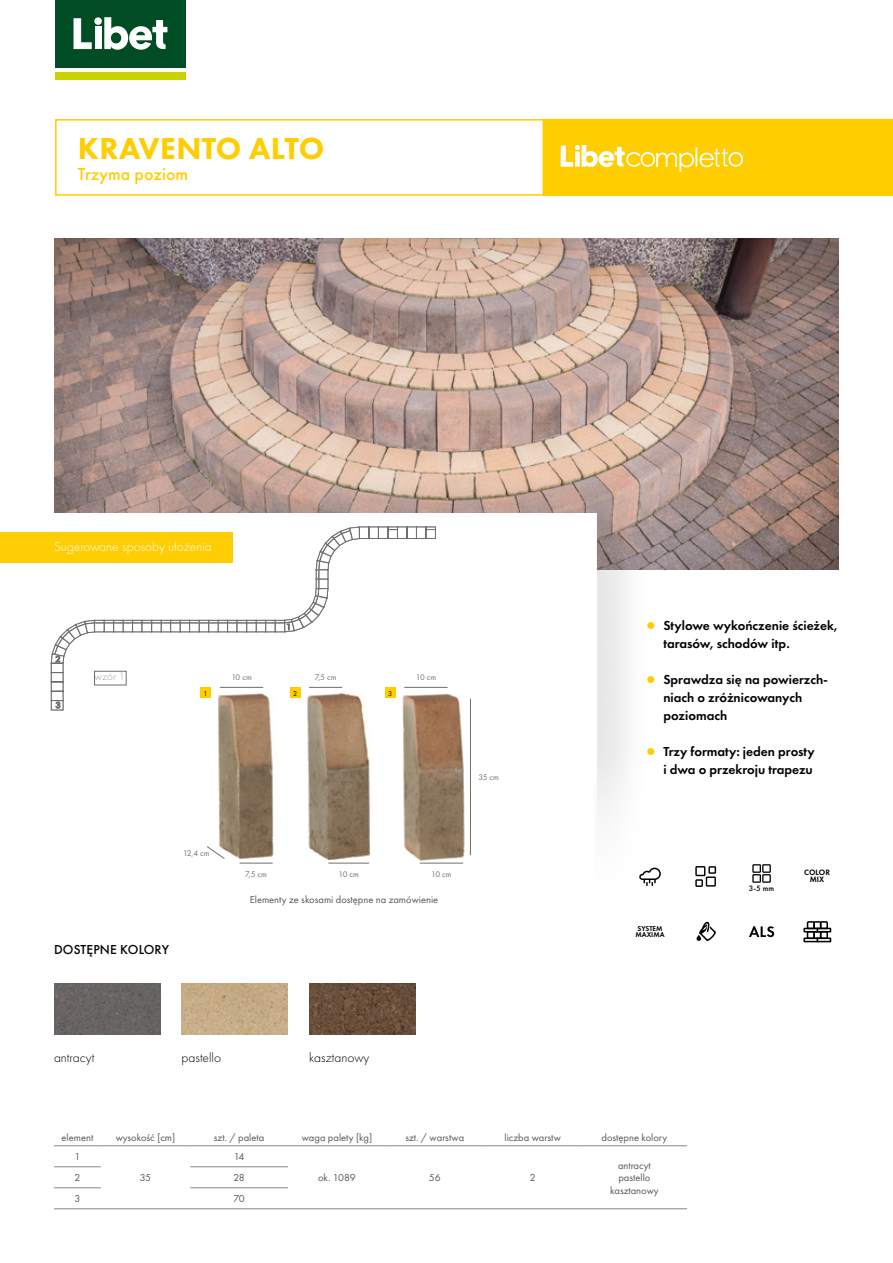
<style>
.page{position:relative;width:893px;height:1263px;background:#fff}
.page>*{position:absolute;margin:0;border:0;box-sizing:border-box;transform-origin:0 0}
.t1{font:800 31.5px "Futura PT";letter-spacing:.01em;color:#ffcd00}
.t2{font:500 18px "Futura PT";color:#ffcd00}
.t3{font:600 13.5px/18px "Futura PT";color:#000}
.t4{font:300 13.5px "Futura PT";color:#000}
.t5{font:300 13.5px "Futura TOT";color:#fff}
.t6{font:500 13.5px "Futura PT";letter-spacing:.01em;color:#000}
.t7{font:300 10.95px "Futura TOT";color:#9d9d9c}
.t8{font:10.5px/12.6px "Futura PT";color:#575756;text-align:center}
.t9{font:8.4px "Futura PT";color:#706f6f}
.t10{font:8.1px/6.9px "Futura TOT Dem";color:#000;text-align:center}
.t11{font:500 8.1px "Futura PT";color:#000}
.t12{font:7.35px/6.3px "Futura TOT Dem";color:#000}
.t13{font:7.2px "Futura PT";color:#000}
.s1{font-family:"Futura TOT";font-weight:300;color:#ffcd00}
</style>
<div class="page">
<img style="left:54px;top:238px;width:785px;height:332px">
<div style="left:137px;top:464px;width:517px;height:473px;background:#000;opacity:.1"></div>
<div style="left:139px;top:513px;width:457px;height:432px;background:#fff"></div>
<div style="left:34px;top:513px;width:560px;height:399px;background:#fff"></div>
<div style="left:55px;top:0;width:131px;height:67px;background:#004c23"></div>
<svg style="left:74px;top:18px;width:18px;height:31px"></svg>
<div style="left:94px;top:17px;width:8px;height:8px;background:#fff;border-radius:50%"></div>
<div style="left:95px;top:27px;width:7px;height:22px;background:#fff"></div>
<svg style="left:104px;top:17px;width:63px;height:33px"></svg>
<div style="left:55px;top:72px;width:131px;height:8px;background:#cad200"></div>
<div style="left:543px;top:119px;width:350px;height:77px;background:#ffcd00"></div>
<svg style="left:561px;top:145px;width:182px;height:27px"></svg>
<div style="left:0;top:532px;width:232px;height:30px;background:#ffcd03"></div>
<div style="left:55px;top:119px;width:489px;height:77px;border:2px solid #ffcd00"></div>
<img style="left:218px;top:710px;width:56px;height:149px">
<img style="left:307px;top:710px;width:63px;height:150px">
<img style="left:402px;top:693px;width:62px;height:168px">
<hr style="left:240px;top:863px;width:33px;height:1px;background:#706f6f">
<hr style="left:328px;top:863px;width:41px;height:1px;background:#706f6f">
<hr style="left:420px;top:863px;width:43px;height:1px;background:#706f6f">
<hr style="left:404px;top:687px;width:44px;height:1px;background:#706f6f">
<hr style="left:470px;top:699px;width:1px;height:156px;background:#706f6f">
<svg style="left:207px;top:846px;width:18px;height:13px"></svg>
<img style="left:182px;top:983px;width:106px;height:52px">
<img style="left:54px;top:983px;width:106px;height:52px">
<img style="left:309px;top:983px;width:106px;height:52px">
<hr style="left:54px;top:1166px;width:47px;height:1px;background:#878787">
<hr style="left:190px;top:1166px;width:98px;height:1px;background:#878787">
<hr style="left:54px;top:1187px;width:47px;height:1px;background:#878787">
<hr style="left:190px;top:1187px;width:98px;height:1px;background:#878787">
<hr style="left:101px;top:1145px;width:89px;height:1px;background:#878787">
<hr style="left:288px;top:1145px;width:98px;height:1px;background:#878787">
<hr style="left:386px;top:1145px;width:98px;height:1px;background:#878787">
<hr style="left:484px;top:1145px;width:98px;height:1px;background:#878787">
<hr style="left:582px;top:1145px;width:105px;height:1px;background:#878787">
<hr style="left:54px;top:1208px;width:47px;height:1px;background:#878787">
<hr style="left:101px;top:1208px;width:89px;height:1px;background:#878787">
<hr style="left:190px;top:1208px;width:98px;height:1px;background:#878787">
<hr style="left:288px;top:1208px;width:98px;height:1px;background:#878787">
<hr style="left:386px;top:1208px;width:98px;height:1px;background:#878787">
<hr style="left:484px;top:1208px;width:98px;height:1px;background:#878787">
<hr style="left:582px;top:1208px;width:105px;height:1px;background:#878787">
<hr style="left:54px;top:1145px;width:47px;height:1px;background:#878787">
<hr style="left:190px;top:1145px;width:98px;height:1px;background:#878787">
<svg style="left:695px;top:866px;width:21px;height:21px"></svg>
<svg style="left:752px;top:864px;width:19px;height:19px"></svg>
<svg style="left:696px;top:921px;width:20px;height:20px"></svg>
<svg style="left:749px;top:926px;width:25px;height:11px"></svg>
<div style="left:807px;top:931px;width:8px;height:8px;border:2px solid #000"></div>
<div style="left:813px;top:931px;width:8px;height:8px;border:2px solid #000"></div>
<div style="left:820px;top:931px;width:8px;height:8px;border:2px solid #000"></div>
<div style="left:803px;top:937px;width:28px;height:5px;border:2px solid #000"></div>
<div style="left:803px;top:928px;width:28px;height:4px;border:2px solid #000"></div>
<div style="left:807px;top:921px;width:8px;height:8px;border:2px solid #000"></div>
<div style="left:813px;top:921px;width:8px;height:8px;border:2px solid #000"></div>
<div style="left:820px;top:921px;width:8px;height:8px;border:2px solid #000"></div>
<svg style="left:639px;top:868px;width:22px;height:17px"></svg>
<svg style="left:51px;top:527px;width:384px;height:183px"></svg>
<div style="left:95px;top:671px;width:31px;height:14px;background:#fff"></div>
<div style="left:94px;top:671px;width:32px;height:14px;border:1px solid #706f6f"></div>
<h1 class="t1" style="left:78px;top:128px;width:248px">KRAVENTO ALTO</h1>
<h2 class="t2" style="left:78px;top:163px;width:112px">Trzyma poziom</h2>
<p class="t5" style="left:54px;top:538px;width:159px">Sugerowane sposoby ułożenia</p>
<p class="t7" style="left:95px;top:670px;width:32px">wzór 1</p>
<p class="t9" style="left:231px;top:673px;width:22px">10 cm</p>
<p class="t9" style="left:315px;top:673px;width:23px">7,5 cm</p>
<p class="t13" style="left:204px;top:689px;width:6px">1</p>
<p class="t13" style="left:293px;top:689px;width:6px">2</p>
<p class="t13" style="left:388px;top:689px;width:6px">3</p>
<p class="t9" style="left:416px;top:673px;width:22px">10 cm</p>
<p class="t9" style="left:183px;top:848px;width:28px">12,4 cm</p>
<p class="t6" style="left:54px;top:941px;width:117px">DOSTĘPNE KOLORY</p>
<p class="t9" style="left:478px;top:772px;width:22px">35 cm</p>
<p class="t9" style="left:245px;top:869px;width:23px">7,5 cm</p>
<p class="t9" style="left:338px;top:869px;width:22px">10 cm</p>
<p class="t9" style="left:431px;top:869px;width:22px">10 cm</p>
<p class="t8" style="left:250px;top:893px;width:190px">Elementy ze skosami dostępne na zamówienie</p>
<p class="t4" style="left:54px;top:1050px;width:42px">antracyt</p>
<p class="t4" style="left:182px;top:1050px;width:41px">pastello</p>
<p class="t4" style="left:309px;top:1050px;width:62px">kasztanowy</p>
<p class="t3" style="left:663px;top:616px;width:176px;text-indent:-17px"><span class="s1">▯</span> Stylowe wykończenie ścieżek, tarasów, schodów itp.</p>
<p class="t3" style="left:663px;top:670px;width:166px;text-indent:-17px"><span class="s1">▯</span> Sprawdza się na powierzch&shy;niach o zróżnicowanych poziomach</p>
<p class="t3" style="left:646px;top:742px;width:170px;text-align:right"><span class="s1">▯</span> Trzy formaty: jeden prosty i dwa o przekroju trapezu</p>
<p class="t12" style="left:635px;top:925px;width:31px">SYSTEM<br>MAXIMA</p>
<p class="t11" style="left:749px;top:884px;width:27px">3-5 mm</p>
<p class="t10" style="left:804px;top:869px;width:27px">COLOR<br>MIX</p>
<p class="t8" style="left:62px;top:1131px;width:33px">element</p>
<p class="t8" style="left:116px;top:1131px;width:61px">wysokość [cm]</p>
<p class="t8" style="left:214px;top:1131px;width:52px">szt. / paleta</p>
<p class="t8" style="left:302px;top:1131px;width:72px">waga palety [kg]</p>
<p class="t8" style="left:405px;top:1131px;width:60px">szt. / warstwa</p>
<p class="t8" style="left:504px;top:1131px;width:58px">liczba warstw</p>
<p class="t8" style="left:601px;top:1131px;width:67px">dostępne kolory</p>
<p class="t8" style="left:74px;top:1150px;width:7px">1</p>
<p class="t8" style="left:140px;top:1171px;width:13px">35</p>
<p class="t8" style="left:234px;top:1150px;width:12px">14</p>
<p class="t8" style="left:318px;top:1171px;width:39px">ok. 1089</p>
<p class="t8" style="left:429px;top:1171px;width:13px">56</p>
<p class="t8" style="left:530px;top:1171px;width:7px">2</p>
<p class="t8" style="left:610px;top:1159px;width:50px">antracyt pastello kasztanowy</p>
<p class="t8" style="left:74px;top:1171px;width:7px">2</p>
<p class="t8" style="left:233px;top:1171px;width:13px">28</p>
<p class="t8" style="left:74px;top:1192px;width:7px">3</p>
<p class="t8" style="left:233px;top:1192px;width:13px">70</p>
</div>
